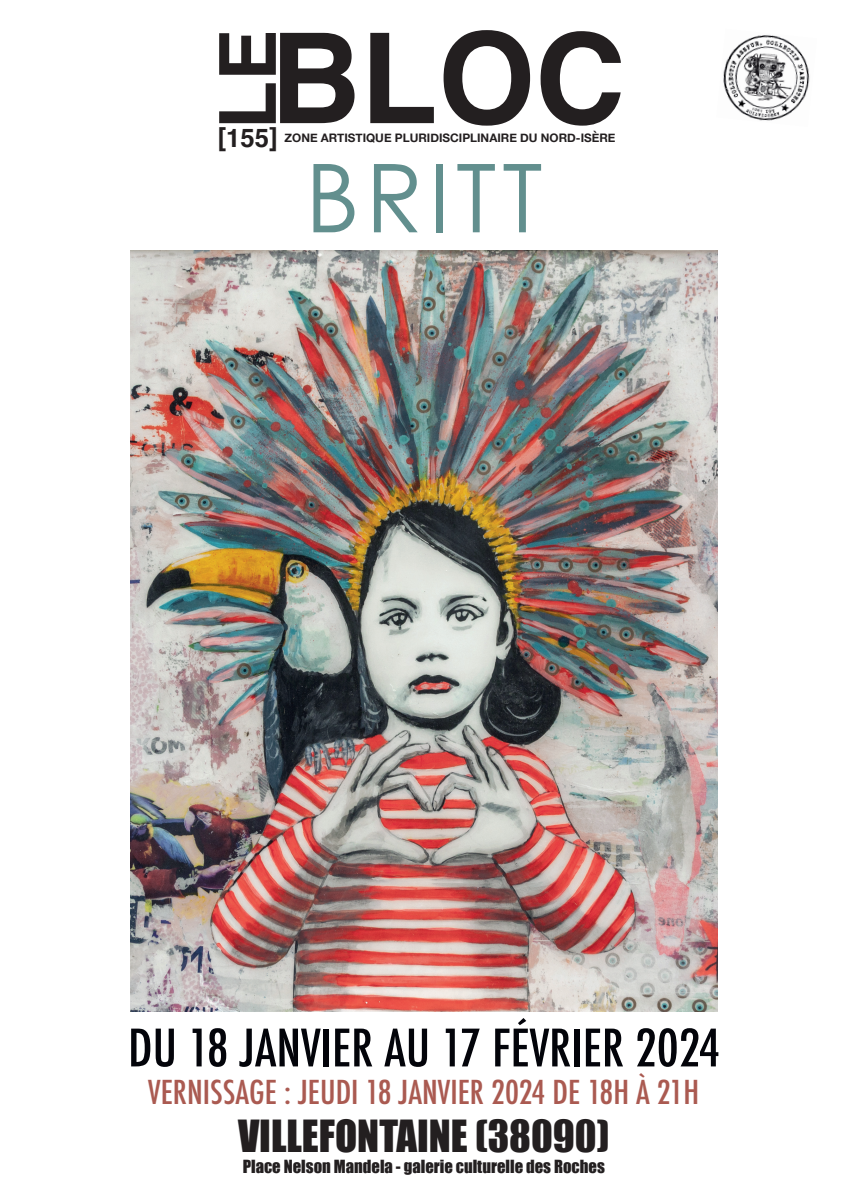
<style>
.page{position:relative;width:848px;height:1197px;background:#fff}
.page>*{position:absolute;margin:0;border:0;box-sizing:border-box;transform-origin:0 0}
.t1{font:700 125.3px "Helvetica";color:#231f20}
.t2{font:95px "Century Gothic Pro";letter-spacing:.06em;color:#628f8e}
.t3{font:700 78.7px "Helvetica";color:#231f20}
.t4{font:500 condensed 50.1px "Futura";color:#03040a;scale:1.05 1}
.t5{font:40.7px "Impact";color:#231f20}
.t6{font:500 condensed 32px "Futura";color:#aa5a51;scale:1.05 1}
.t7{font:700 25.7px "Helvetica";color:#231f20}
.t8{font:16.6px "Impact";color:#231f20}
.t9{font:700 11.7px "Helvetica Neue";color:#231f20}
</style>
<div class="page">
<img style="left:728px;top:35px;width:77px;height:23px">
<img style="left:723px;top:58px;width:87px;height:30px">
<img style="left:724px;top:88px;width:84px;height:33px">
<img style="left:130px;top:251px;width:587px;height:760px">
<h1 class="t1" style="left:270px;top:3px;width:357px">BLOC</h1>
<h3 class="t3" style="left:200px;top:129px;width:102px;rotate:-90deg">LE</h3>
<h3 class="t7" style="left:218px;top:123px;width:61px">[155]</h3>
<p class="t9" style="left:284px;top:128px;width:332px">ZONE ARTISTIQUE PLURIDISCIPLINAIRE DU NORD-ISÈRE</p>
<h2 class="t2" style="left:305px;top:140px;width:239px">BRITT</h2>
<h3 class="t4" style="left:128px;top:1015px;width:565px">DU 18 JANVIER AU 17 FÉVRIER 2024</h3>
<h3 class="t6" style="left:148px;top:1071px;width:526px">VERNISSAGE : JEUDI 18 JANVIER 2024 DE 18H À 21H</h3>
<h3 class="t5" style="left:238px;top:1103px;width:373px">VILLEFONTAINE (38090)</h3>
<p class="t8" style="left:243px;top:1153px;width:363px">Place Nelson Mandela - galerie culturelle des Roches</p>
</div>
